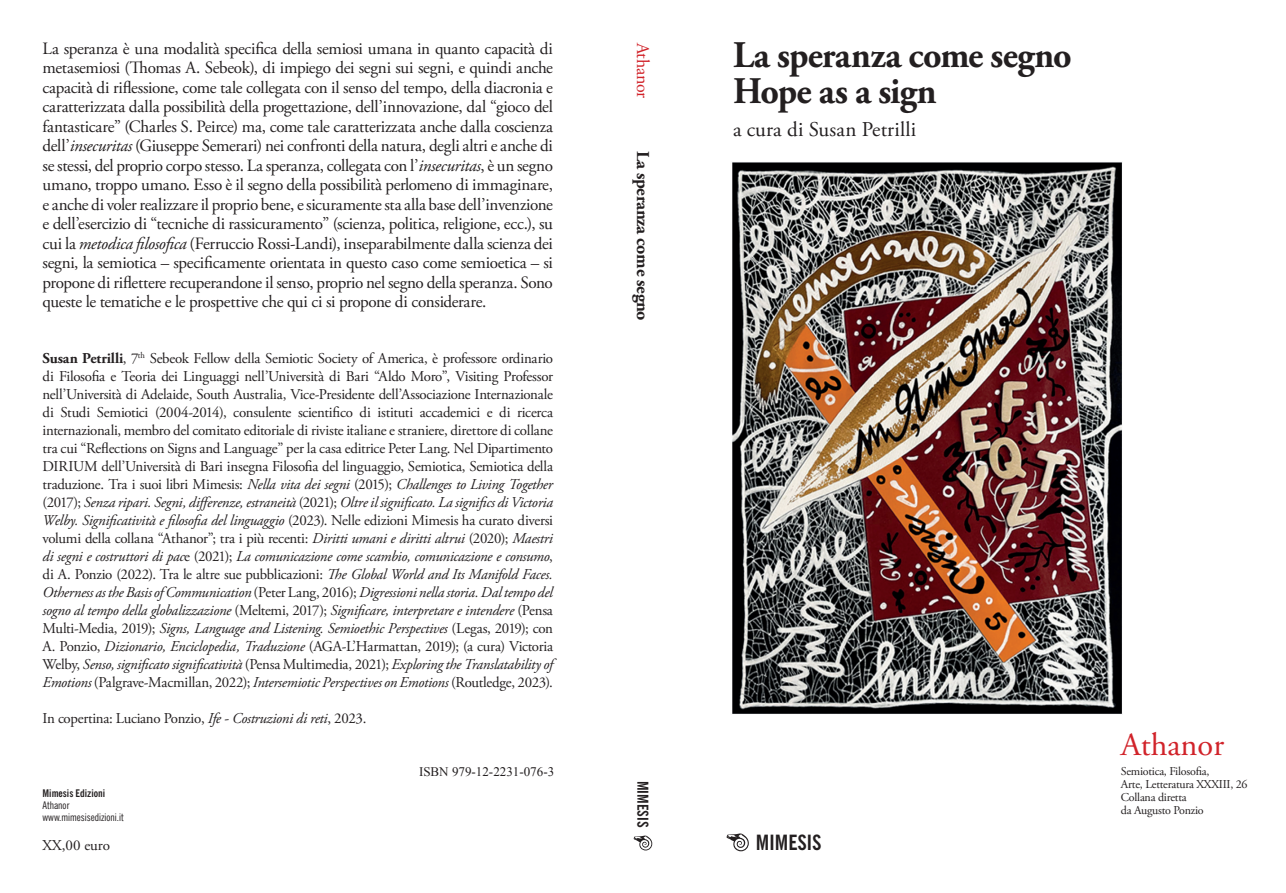
<style>
.page{position:relative;width:1286px;height:893px;background:#fff}
.page>*{position:absolute;margin:0;border:0;box-sizing:border-box;transform-origin:0 0}
.t1{font:700 37.5px/36px "Adobe Garamond Pro";letter-spacing:-.02em;color:#231f20;scale:.96 1}
.t2{font:32.4px "Adobe Garamond Pro";color:#d1232a}
.t3{font:21px "Adobe Garamond Pro";letter-spacing:.005em;color:#231f20}
.t4{font:700 condensed 21px "News Gothic BT";color:#231f20}
.t5{font:700 18px "Adobe Garamond Pro";letter-spacing:-.015em;color:#231f20}
.t6{font:18px "Adobe Garamond Pro";letter-spacing:-.015em;color:#d1232a}
.Normale{font:17.25px/19.5px "Adobe Garamond Pro";letter-spacing:-.025em;color:#231f20;text-align:justify}
.Pa12{font:15px/18px "Adobe Garamond Pro";letter-spacing:-.02em;color:#231f20;text-align:justify}
.t7{font:700 condensed 15px "News Gothic BT";color:#231f20}
.t8{font:13.05px "Times New Roman";color:#231f20}
.t9{font:12px/13.2px "Adobe Garamond Pro";letter-spacing:-.02em;color:#231f20}
.t10{font:condensed 10.5px "News Gothic BT";color:#231f20}
.t11{font:700 condensed 10.5px "News Gothic BT";color:#231f20}
.s1{font-style:italic}
.s2{font-weight:700}
</style>
<div class="page">
<img style="left:732px;top:162px;width:390px;height:552px">
<svg style="left:633px;top:835px;width:19px;height:15px"></svg>
<svg style="left:726px;top:833px;width:23px;height:18px"></svg>
<p class="Normale" style="left:43px;top:39px;width:512px">La speranza è una modalità specifica della semiosi umana in quanto capacità di metasemiosi (Thomas A. Sebeok), di impiego dei segni sui segni, e quindi anche capacità di riflessione, come tale collegata con il senso del tempo, della diacronia e caratterizzata dalla possibilità della progettazione, dell’innovazione, dal “gioco del fantasticare” (Charles S. Peirce) ma, come tale caratterizzata anche dalla coscienza dell’<span class="s1">insecuritas</span> (Giuseppe Semerari) nei confronti della natura, degli altri e anche di se stessi, del proprio corpo stesso. La speranza, collegata con l’<span class="s1">insecuritas</span>, è un segno umano, troppo umano. Esso è il segno della possibilità perlomeno di immaginare, e anche di voler realizzare il proprio bene, e sicuramente sta alla base dell’invenzione e dell’esercizio di “tecniche di rassicuramento” (scienza, politica, religione, ecc.), su cui la <span class="s1">metodica filosofica</span> (Ferruccio Rossi-Landi), inseparabilmente dalla scienza dei segni, la semiotica – specificamente orientata in questo caso come semioetica – si propone di riflettere recuperandone il senso, proprio nel segno della speranza. Sono queste le tematiche e le prospettive che qui ci si propone di considerare.</p>
<p class="Pa12" style="left:43px;top:350px;width:512px"><span class="s2">Susan Petrilli</span>, 7<sup>th</sup> Sebeok Fellow della Semiotic Society of America, è professore ordinario di Filosofia e Teoria dei Linguaggi nell’Università di Bari “Aldo Moro”, Visiting Professor nell’Università di Adelaide, South Australia, Vice-Presidente dell’Associazione Internazionale di Studi Semiotici (2004-2014), consulente scientifico di istituti accademici e di ricerca internazionali, membro del comitato editoriale di riviste italiane e straniere, direttore di collane tra cui “Reflections on Signs and Language” per la casa editrice Peter Lang. Nel Dipartimento DIRIUM dell’Università di Bari insegna Filosofia del linguaggio, Semiotica, Semiotica della traduzione. Tra i suoi libri Mimesis: <span class="s1">Nella vita dei segni</span> (2015); <span class="s1">Challenges to Living Together </span>(2017); <span class="s1">Senza ripari. Segni, differenze, estraneità</span> (2021); <span class="s1">Oltre il significato. La significs di Victoria Welby. Significatività e filosofia del linguaggio</span> (2023). Nelle edizioni Mimesis ha curato diversi volumi della collana “Athanor”; tra i più recenti: <span class="s1">Diritti umani e diritti altrui</span> (2020); <span class="s1">Maestri di segni e costruttori di pac</span>e (2021); <span class="s1">La comunicazione come scambio, comunicazione e consumo</span>, di A. Ponzio (2022). Tra le altre sue pubblicazioni: <span class="s1">The Global World and Its Manifold Faces.<br>Otherness as the Basis of Communication</span> (Peter Lang, 2016); <span class="s1">Digressioni nella storia. Dal tempo del sogno al tempo della globalizzazione</span> (Meltemi, 2017); <span class="s1">Significare, interpretare e intendere</span> (Pensa Multi-Media, 2019); <span class="s1">Signs, Language and Listening. Semioethic Perspectives</span> (Legas, 2019); con A. Ponzio, <span class="s1">Dizionario, Enciclopedia, Traduzione</span> (AGA-L’Harmattan, 2019); (a cura) Victoria Welby, <span class="s1">Senso, significato significatività</span> (Pensa Multimedia, 2021); <span class="s1">Exploring the Translatability of Emotions</span> (Palgrave-Macmillan, 2022); <span class="s1">Intersemiotic Perspectives on Emotions</span> (Routledge, 2023).</p>
<p class="Pa12" style="left:43px;top:710px;width:325px">In copertina: Luciano Ponzio, <span class="s1">Ife - Costruzioni di reti</span>, 2023.</p>
<p class="t11" style="left:43px;top:787px;width:64px">Mimesis Edizioni</p>
<p class="t10" style="left:43px;top:799px;width:28px">Athanor</p>
<p class="t10" style="left:43px;top:811px;width:83px">www.mimesisedizioni.it</p>
<p class="Pa12" style="left:43px;top:837px;width:69px">XX,00 euro</p>
<p class="t8" style="left:419px;top:763px;width:137px">ISBN 979-12-2231-076-3</p>
<p class="t6" style="left:653px;top:43px;width:57px;rotate:90deg">Athanor</p>
<p class="t5" style="left:653px;top:151px;width:172px;rotate:90deg">La speranza come segno</p>
<p class="t7" style="left:652px;top:781px;width:48px;rotate:90deg">MIMESIS</p>
<p class="t1" style="left:733px;top:38px;width:354px">La speranza come segno<br>Hope as a sign</p>
<p class="t3" style="left:733px;top:117px;width:185px">a cura di Susan Petrilli</p>
<p class="t4" style="left:756px;top:830px;width:67px">MIMESIS</p>
<p class="t2" style="left:1120px;top:726px;width:105px">Athanor</p>
<p class="t9" style="left:1120px;top:765px;width:128px">Semiotica, Filosofia,<br>Arte, Letteratura XXXIII, 26<br>Collana diretta<br>da Augusto Ponzio</p>
</div>
